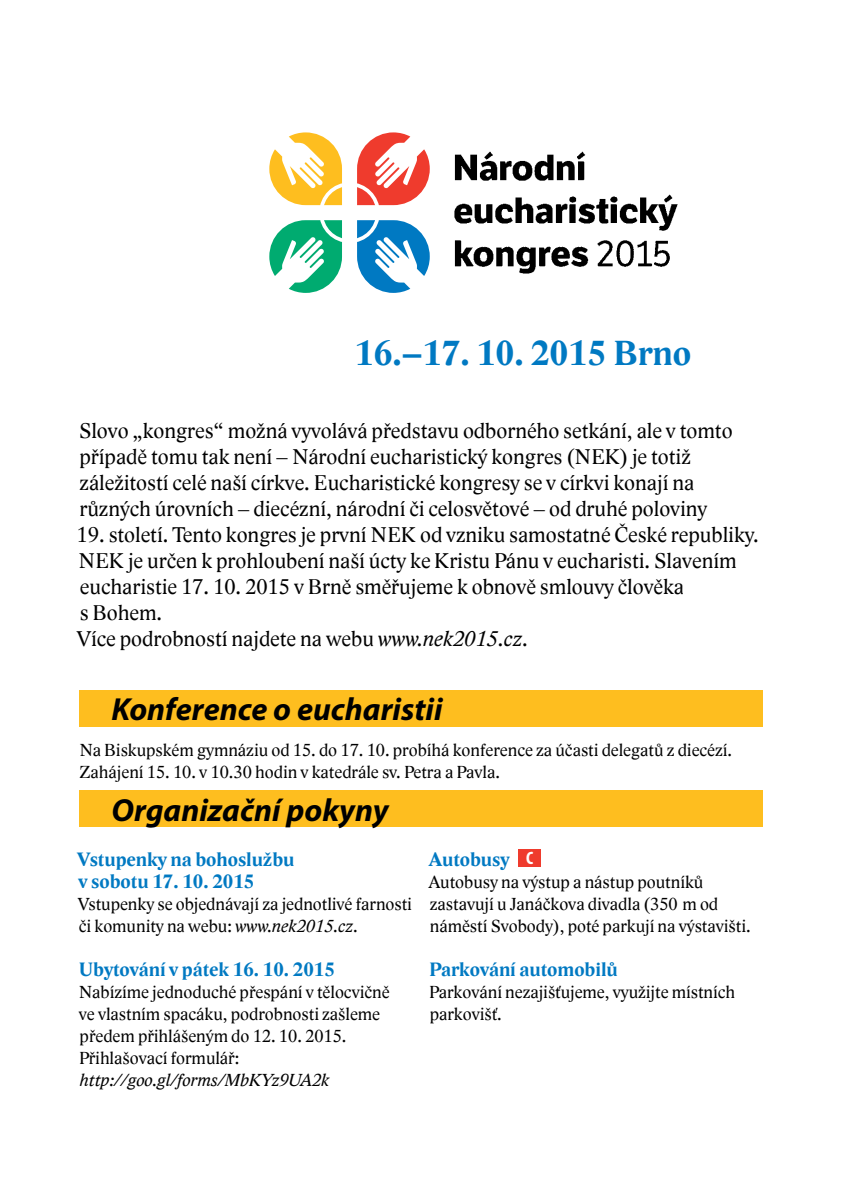
<style>
.page{position:relative;width:842px;height:1191px;background:#fff}
.page>*{position:absolute;margin:0;border:0;box-sizing:border-box;transform-origin:0 0}
.t1{font:700 36px "Lido STFCE";color:#0079c2}
.t2{font:italic 700 32px "Myriad Pro";color:#000}
.t3{font:22px/26px "Lido STFCE";color:#000}
.t4{font:700 20px/22px "Lido STFCE";color:#0079c2}
.t5{font:18px/22px "Lido STFCE";color:#000}
.t6{font:italic 18px "Lido STFCE";color:#000}
.s1{font-style:italic}
.s2{font-family:"Myriad Pro";font-stretch:condensed;font-size:18px;color:#fff}
</style>
<div class="page">
<div style="left:518px;top:849px;width:23px;height:17px;background:#ef3b2d"></div>
<svg style="left:357px;top:220px;width:73px;height:73px"></svg>
<svg style="left:269px;top:220px;width:73px;height:73px"></svg>
<svg style="left:357px;top:132px;width:73px;height:73px"></svg>
<svg style="left:269px;top:132px;width:73px;height:73px"></svg>
<img style="left:454px;top:151px;width:224px;height:123px">
<div style="left:319px;top:182px;width:61px;height:61px;border:4px solid #fff;border-radius:50%"></div>
<div style="left:79px;top:791px;width:684px;height:36px;background:#febe1f"></div>
<div style="left:79px;top:690px;width:684px;height:36px;background:#febe1f"></div>
<h1 class="t1" style="left:355px;top:331px;width:338px">16.–17. 10. 2015 Brno</h1>
<p class="t3" style="left:79px;top:418px;width:655px">Slovo „kongres“ možná vyvolává představu odborného setkání, ale v tomto případě tomu tak není – Národní eucharistický kongres (NEK) je totiž záležitostí celé naší církve. Eucharistické kongresy se v církvi konají na různých úrovních – diecézní, národní či celosvětové – od druhé poloviny</p>
<p class="t3" style="left:77px;top:522px;width:683px">19. století. Tento kongres je první NEK od vzniku samostatné České republiky.<br>NEK je určen k prohloubení naší úcty ke Kristu Pánu v eucharisti. Slavením eucharistie 17. 10. 2015 v Brně směřujeme k obnově smlouvy člověka<br>s Bohem.<br>Více podrobností najdete na webu <span class="s1">www.nek2015.cz</span>.</p>
<h2 class="t2" style="left:111px;top:688px;width:333px">Konference o eucharistii</h2>
<p class="t5" style="left:79px;top:739px;width:654px">Na Biskupském gymnáziu od 15. do 17. 10. probíhá konference za účasti delegatů z diecézí.<br>Zahájení 15. 10. v 10.30 hodin v katedrále sv. Petra a Pavla.</p>
<h2 class="t2" style="left:111px;top:789px;width:279px">Organizační pokyny</h2>
<p class="t4" style="left:77px;top:848px;width:219px">Vstupenky na bohoslužbu v sobotu 17. 10. 2015</p>
<p class="t5" style="left:78px;top:893px;width:335px">Vstupenky se objednávají za jednotlivé farnosti či komunity na webu: <span class="s1">www.nek2015.cz</span>.</p>
<p class="t4" style="left:79px;top:958px;width:258px">Ubytování v pátek 16. 10. 2015</p>
<p class="t5" style="left:79px;top:981px;width:312px">Nabízíme jednoduché přespání v tělocvičně ve vlastním spacáku, podrobnosti zašleme předem přihlášeným do 12. 10. 2015.<br>Přihlašovací formulář:</p>
<p class="t6" style="left:80px;top:1069px;width:251px">http://goo.gl/forms/MbKYz9UA2k</p>
<p class="t4" style="left:429px;top:848px;width:106px">Autobusy <span class="s2">C</span></p>
<p class="t5" style="left:429px;top:871px;width:323px">Autobusy na výstup a nástup poutníků zastavují u Janáčkova divadla (350 m od náměstí Svobody), poté parkují na výstavišti.</p>
<p class="t4" style="left:429px;top:958px;width:190px">Parkování automobilů</p>
<p class="t5" style="left:429px;top:981px;width:307px">Parkování nezajišťujeme, využijte místních parkovišť.</p>
</div>
